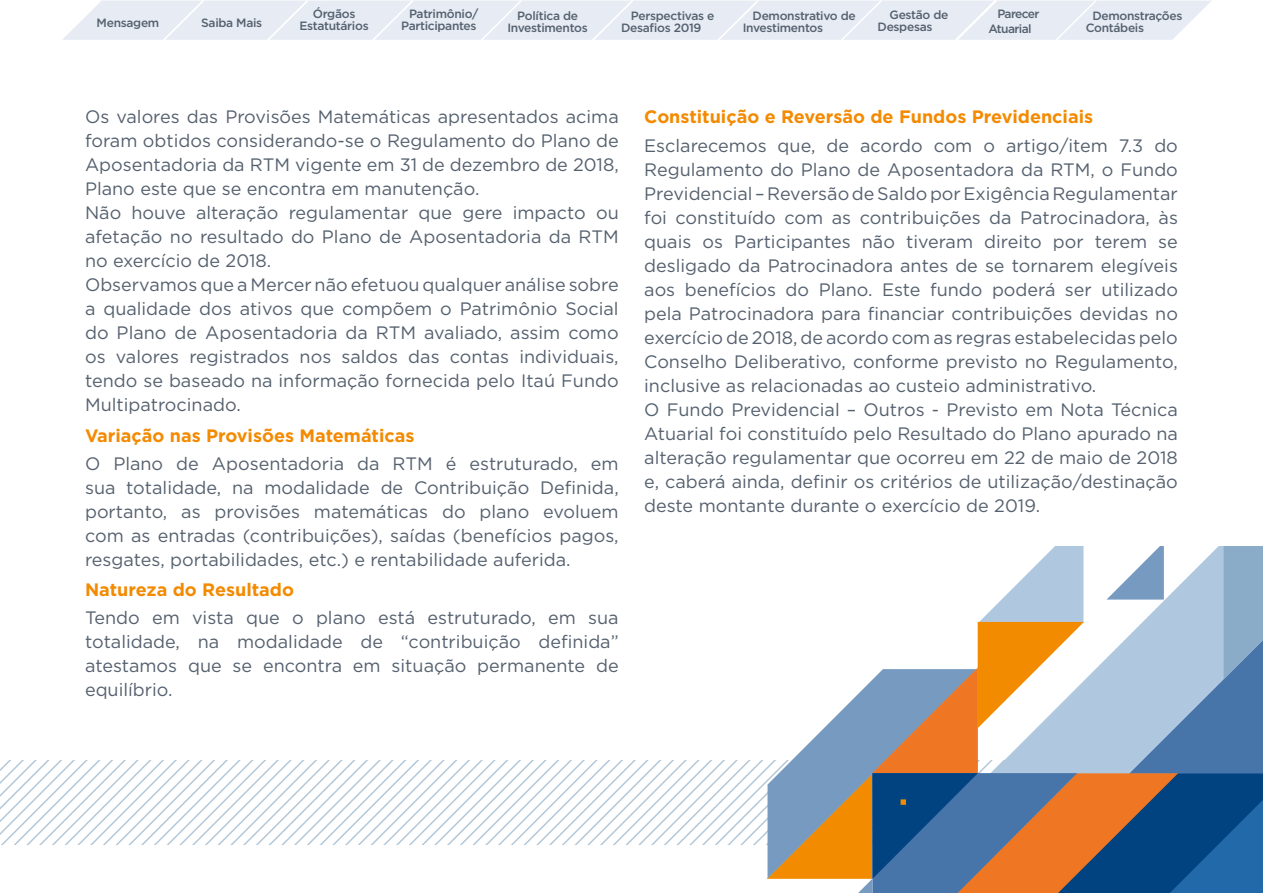
<style>
.page{position:relative;width:1263px;height:893px;background:#fff}
.page>*{position:absolute;margin:0;border:0;box-sizing:border-box;transform-origin:0 0}
.t1{font:18px/24px "Gotham";color:#55616f}
.t2{font:700 18px "Gotham";color:#f38a00}
.t3{font:500 12px/12px "Gotham";letter-spacing:-.025em;color:#55616f}
.t4{font:500 12px/14.4px "Gotham";letter-spacing:-.05em;color:#55616f}
</style>
<div class="page">
<svg style="left:0;top:546px;width:1263px;height:347px"></svg>
<svg style="left:62px;top:0;width:1149px;height:40px;background:#e7ecf4"></svg>
<p class="t3" style="left:300px;top:8px;width:71px;text-align:center">Órgãos<br>Estatutários</p>
<p class="t3" style="left:97px;top:17px;width:64px">Mensagem</p>
<p class="t3" style="left:201px;top:17px;width:63px">Saiba Mais</p>
<p class="t3" style="left:401px;top:7px;width:79px;text-align:right">Patrimônio/<br>Participantes</p>
<p class="t3" style="left:621px;top:9px;width:95px;text-indent:10px">Perspectivas e<br>Desafios 2019</p>
<p class="t3" style="left:1086px;top:9px;width:98px;text-indent:7px">Demonstrações<br>Contábeis</p>
<p class="t3" style="left:507px;top:9px;width:82px;text-align:center">Política de<br>Investimentos</p>
<p class="t3" style="left:877px;top:9px;width:72px;text-indent:12px">Gestão de<br>Despesas</p>
<p class="t4" style="left:988px;top:7px;width:53px;text-indent:9px">Parecer<br>Atuarial</p>
<p class="t3" style="left:743px;top:9px;width:115px;text-indent:10px">Demonstrativo de<br>Investimentos</p>
<p class="t1" style="left:85px;top:105px;width:535px">Os valores das Provisões Matemáticas apresentados acima foram obtidos considerando-se o Regulamento do Plano de Aposentadoria da RTM vigente em 31 de dezembro de 2018, Plano este que se encontra em manutenção.<br>Não houve alteração regulamentar que gere impacto ou afetação no resultado do Plano de Aposentadoria da RTM no exercício de 2018.<br>Observamos que a Mercer não efetuou qualquer análise sobre a qualidade dos ativos que compõem o Patrimônio Social do Plano de Aposentadoria da RTM avaliado, assim como os valores registrados nos saldos das contas individuais, tendo se baseado na informação fornecida pelo Itaú Fundo Multipatrocinado.</p>
<p class="t2" style="left:85px;top:423px;width:331px">Variação nas Provisões Matemáticas</p>
<p class="t1" style="left:85px;top:451px;width:535px;text-align:justify">O Plano de Aposentadoria da RTM é estruturado, em sua totalidade, na modalidade de Contribuição Definida, portanto, as provisões matemáticas do plano evoluem com as entradas (contribuições), saídas (benefícios pagos, resgates, portabilidades, etc.) e rentabilidade auferida.</p>
<p class="t2" style="left:85px;top:578px;width:210px">Natureza do Resultado</p>
<p class="t1" style="left:85px;top:605px;width:535px;text-align:justify">Tendo em vista que o plano está estruturado, em sua totalidade, na modalidade de “contribuição definida” atestamos que se encontra em situação permanente de equilíbrio.</p>
<p class="t2" style="left:644px;top:105px;width:450px">Constituição e Reversão de Fundos Previdenciais</p>
<p class="t1" style="left:644px;top:133px;width:535px">Esclarecemos que, de acordo com o artigo/item 7.3 do Regulamento do Plano de Aposentadora da RTM, o Fundo Previdencial – Reversão de Saldo por Exigência Regulamentar foi constituído com as contribuições da Patrocinadora, às quais os Participantes não tiveram direito por terem se desligado da Patrocinadora antes de se tornarem elegíveis aos benefícios do Plano. Este fundo poderá ser utilizado pela Patrocinadora para financiar contribuições devidas no exercício de 2018, de acordo com as regras estabelecidas pelo Conselho Deliberativo, conforme previsto no Regulamento, inclusive as relacionadas ao custeio administrativo.<br>O Fundo Previdencial – Outros - Previsto em Nota Técnica Atuarial foi constituído pelo Resultado do Plano apurado na alteração regulamentar que ocorreu em 22 de maio de 2018 e, caberá ainda, definir os critérios de utilização/destinação deste montante durante o exercício de 2019.</p>
</div>
